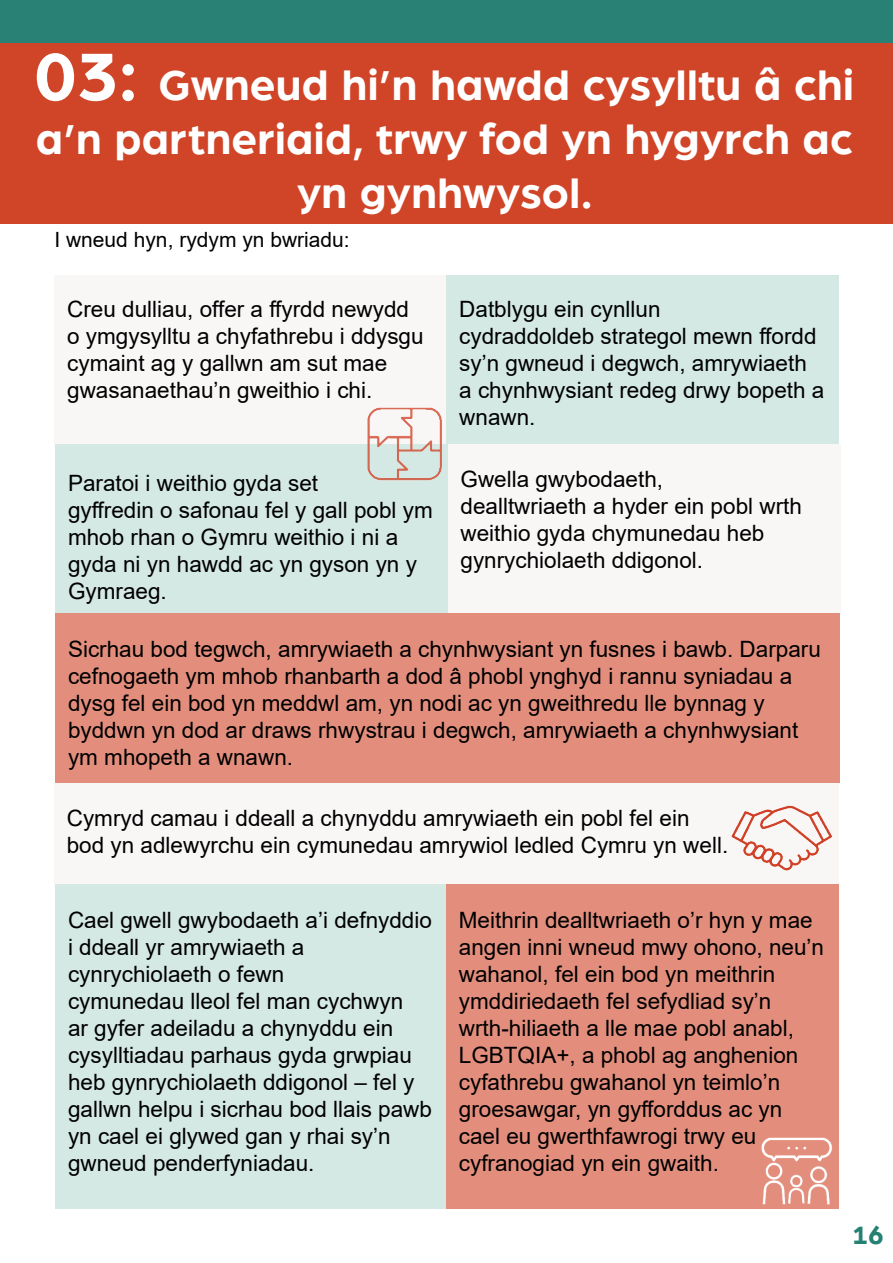
<style>
.page{position:relative;width:893px;height:1263px;background:#fff}
.page>*{position:absolute;margin:0;border:0;box-sizing:border-box;transform-origin:0 0}
.Paragraph_Style_1{font:700 45px/54px "Arboria";color:#fff;text-align:center}
.Heading_1{font:700 27px "Arboria";color:#258173}
.Main_Paragraph_Style{font:22.5px/27px "Arial";color:#000}
.Main_Paragraph_Style-2{font:21px "Arial";color:#000}
.s1{font-size:72px}
</style>
<div class="page">
<div style="left:0;top:0;width:893px;height:43px;background:#288174"></div>
<div style="left:0;top:43px;width:893px;height:181px;background:#d04427"></div>
<div style="left:54px;top:275px;width:393px;height:169px;background:#f9f6f6"></div>
<div style="left:446px;top:275px;width:393px;height:188px;background:#d4e8e4"></div>
<div style="left:55px;top:444px;width:393px;height:170px;background:#d4e8e4"></div>
<div style="left:448px;top:444px;width:392px;height:170px;background:#f9f6f6"></div>
<div style="left:55px;top:614px;width:785px;height:169px;background:#e38e7d"></div>
<div style="left:54px;top:783px;width:784px;height:101px;background:#f9f6f6"></div>
<div style="left:55px;top:884px;width:393px;height:325px;background:#d4e8e4"></div>
<div style="left:446px;top:884px;width:392px;height:325px;background:#e38e7d"></div>
<img style="left:761px;top:1137px;width:71px;height:68px">
<img style="left:367px;top:407px;width:75px;height:74px">
<img style="left:731px;top:805px;width:101px;height:66px">
<p class="Paragraph_Style_1" style="left:35px;top:56px;width:821px"><span class="s1">03:</span> Gwneud hi’n hawdd cysylltu â chi a’n partneriaid, trwy fod yn hygyrch ac yn gynhwysol.</p>
<p class="Main_Paragraph_Style-2" style="left:54px;top:225px;width:297px">I wneud hyn, rydym yn bwriadu:</p>
<p class="Main_Paragraph_Style" style="left:67px;top:296px;width:358px">Creu dulliau, offer a ffyrdd newydd o ymgysylltu a chyfathrebu i ddysgu cymaint ag y gallwn am sut mae gwasanaethau’n gweithio i chi.</p>
<p class="Main_Paragraph_Style" style="left:459px;top:296px;width:367px">Datblygu ein cynllun<br>cydraddoldeb strategol mewn ffordd sy’n gwneud i degwch, amrywiaeth a chynhwysiant redeg drwy bopeth a wnawn.</p>
<p class="Main_Paragraph_Style" style="left:68px;top:469px;width:366px">Paratoi i weithio gyda set<br>gyffredin o safonau fel y gall pobl ym mhob rhan o Gymru weithio i ni a gyda ni yn hawdd ac yn gyson yn y<br>Gymraeg.</p>
<p class="Main_Paragraph_Style" style="left:460px;top:465px;width:343px">Gwella gwybodaeth,<br>dealltwriaeth a hyder ein pobl wrth weithio gyda chymunedau heb gynrychiolaeth ddigonol.</p>
<p class="Main_Paragraph_Style" style="left:68px;top:635px;width:754px">Sicrhau bod tegwch, amrywiaeth a chynhwysiant yn fusnes i bawb. Darparu cefnogaeth ym mhob rhanbarth a dod â phobl ynghyd i rannu syniadau a dysg fel ein bod yn meddwl am, yn nodi ac yn gweithredu lle bynnag y byddwn yn dod ar draws rhwystrau i degwch, amrywiaeth a chynhwysiant ym mhopeth a wnawn.</p>
<p class="Main_Paragraph_Style" style="left:67px;top:805px;width:663px">Cymryd camau i ddeall a chynyddu amrywiaeth ein pobl fel ein bod yn adlewyrchu ein cymunedau amrywiol ledled Cymru yn well.</p>
<p class="Main_Paragraph_Style" style="left:68px;top:906px;width:365px">Cael gwell gwybodaeth a’i defnyddio i ddeall yr amrywiaeth a</p>
<p class="Main_Paragraph_Style" style="left:68px;top:960px;width:365px">cynrychiolaeth o fewn<br>cymunedau lleol fel man cychwyn<br>ar gyfer adeiladu a chynyddu ein cysylltiadau parhaus gyda grwpiau heb gynrychiolaeth ddigonol – fel y gallwn helpu i sicrhau bod llais pawb yn cael ei glywed gan y rhai sy’n gwneud penderfyniadau.</p>
<p class="Main_Paragraph_Style" style="left:459px;top:906px;width:367px">Meithrin dealltwriaeth o’r hyn y mae angen inni wneud mwy ohono, neu’n wahanol, fel ein bod yn meithrin ymddiriedaeth fel sefydliad sy’n wrth-hiliaeth a lle mae pobl anabl,<br>LGBTQIA+, a phobl ag anghenion cyfathrebu gwahanol yn teimlo’n groesawgar, yn gyfforddus ac yn cael eu gwerthfawrogi trwy eu cyfranogiad yn ein gwaith.</p>
<p class="Heading_1" style="left:853px;top:1216px;width:33px">16</p>
</div>
